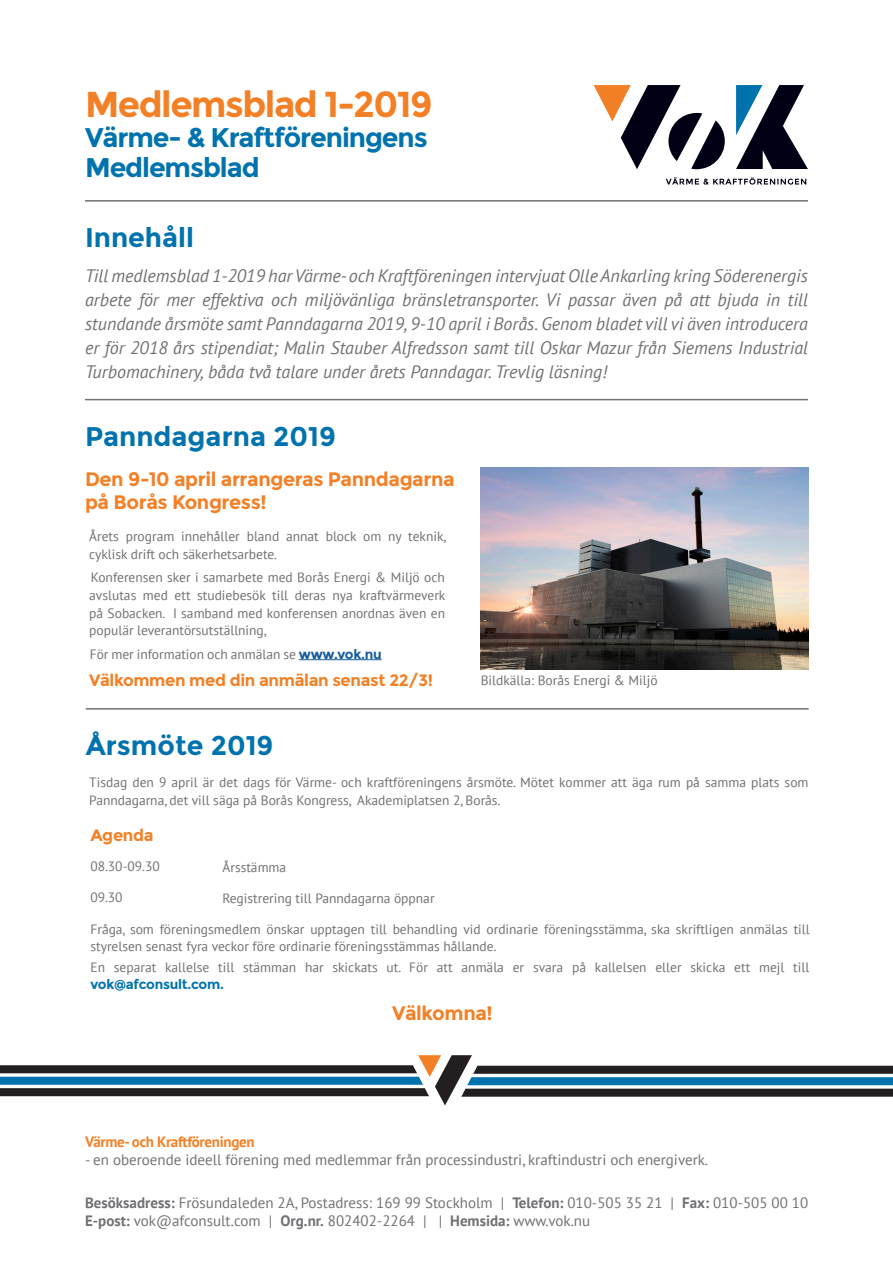
<style>
.page{position:relative;width:893px;height:1263px;background:#fff}
.page>*{position:absolute;margin:0;border:0;box-sizing:border-box;transform-origin:0 0}
.Rubriker{font:700 36px "Montserrat";letter-spacing:-.04em;color:#f48026}
.Rubriker-2{font:700 27px "Montserrat";letter-spacing:-.04em;color:#0073ae}
.Brödtext{font:700 27px "Montserrat";color:#0073ae}
.Underrubriker{font:700 19.5px/23.4px "Montserrat";letter-spacing:-.02em;color:#f48026}
.Brödtext-2{font:italic 18px/24px "PT Sans";color:#717074;text-align:justify}
.Brödtext-3{font:700 16.5px "Montserrat";letter-spacing:-.02em;color:#f48026}
.t1{font:15px/18px "PT Sans";color:#717074}
.t2{font:700 15px "PT Sans";letter-spacing:-.02em;color:#f48026}
.Brödtext-4{font:13.5px/17.7px "PT Sans";color:#717074}
.s1{font-family:"Montserrat";font-weight:700;color:#175d9e}
.s2{font-family:"Montserrat";font-weight:700;color:#0073ae}
.s3{font-weight:700}
</style>
<div class="page">
<svg style="left:0;top:1055px;width:893px;height:50px"></svg>
<svg style="left:736px;top:85px;width:72px;height:84px"></svg>
<svg style="left:594px;top:85px;width:131px;height:84px"></svg>
<svg style="left:666px;top:177px;width:140px;height:8px"></svg>
<hr style="left:85px;top:200px;width:723px;height:2px;background:#717074">
<hr style="left:85px;top:399px;width:723px;height:1px;background:#717074">
<hr style="left:86px;top:708px;width:723px;height:2px;background:#717074">
<hr style="left:299px;top:659px;width:83px;height:1px;background:#175d9e">
<img style="left:481px;top:467px;width:328px;height:202px">
<p class="Rubriker" style="left:85px;top:83px;width:349px">Medlemsblad 1-2019</p>
<p class="Rubriker-2" style="left:85px;top:121px;width:344px">Värme- &amp; Kraftföreningens</p>
<p class="Rubriker-2" style="left:85px;top:151px;width:176px">Medlemsblad</p>
<p class="Brödtext" style="left:85px;top:221px;width:110px">Innehåll</p>
<p class="Brödtext-2" style="left:85px;top:263px;width:724px">Till medlemsblad 1-2019 har Värme- och Kraftföreningen intervjuat Olle Ankarling kring Söderenergis arbete för mer effektiva och miljövänliga bränsletransporter. Vi passar även på att bjuda in till stundande årsmöte samt Panndagarna 2019, 9-10 april i Borås. Genom bladet vill vi även introducera er för 2018 års stipendiat; Malin Stauber Alfredsson samt till Oskar Mazur från Siemens Industrial Turbomachinery, båda två talare under årets Panndagar. Trevlig läsning!</p>
<p class="Brödtext" style="left:85px;top:421px;width:252px">Panndagarna 2019</p>
<p class="Underrubriker" style="left:85px;top:467px;width:371px">Den 9-10 april arrangeras Panndagarna på Borås Kongress!</p>
<p class="Brödtext-4" style="left:89px;top:527px;width:358px">Årets program innehåller bland annat block om ny teknik, cyklisk drift och säkerhetsarbete.</p>
<p class="Brödtext-4" style="left:89px;top:568px;width:358px;text-align:justify">Konferensen sker i samarbete med Borås Energi &amp; Miljö och avslutas med ett studiebesök till deras nya kraftvärmeverk på Sobacken. I samband med konferensen anordnas även en populär leverantörsutställning,</p>
<p class="Brödtext-4" style="left:90px;top:645px;width:293px">För mer information och anmälan se <span class="s1">www.vok.nu</span></p>
<p class="Brödtext-3" style="left:89px;top:670px;width:346px">Välkommen med din anmälan senast 22/3!</p>
<p class="Brödtext" style="left:86px;top:729px;width:189px">Årsmöte 2019</p>
<p class="Brödtext-4" style="left:481px;top:671px;width:178px">Bildkälla: Borås Energi &amp; Miljö</p>
<p class="Brödtext-4" style="left:89px;top:773px;width:721px">Tisdag den 9 april är det dags för Värme- och kraftföreningens årsmöte. Mötet kommer att äga rum på samma plats som<br>Panndagarna, det vill säga på Borås Kongress, Akademiplatsen 2, Borås.</p>
<p class="Brödtext-3" style="left:90px;top:825px;width:65px">Agenda</p>
<p class="Brödtext-4" style="left:90px;top:857px;width:71px">08.30-09.30</p>
<p class="Brödtext-4" style="left:90px;top:888px;width:34px">09.30</p>
<p class="Brödtext-4" style="left:223px;top:858px;width:65px">Årsstämma</p>
<p class="Brödtext-4" style="left:223px;top:889px;width:214px">Registrering till Panndagarna öppnar</p>
<p class="Brödtext-4" style="left:90px;top:920px;width:721px">Fråga, som föreningsmedlem önskar upptagen till behandling vid ordinarie föreningsstämma, ska skriftligen anmälas till styrelsen senast fyra veckor före ordinarie föreningsstämmas hållande.</p>
<p class="Brödtext-4" style="left:90px;top:958px;width:720px">En separat kallelse till stämman har skickats ut. För att anmäla er svara på kallelsen eller skicka ett mejl till <span class="s2">vok@afconsult.com.</span></p>
<p class="Underrubriker" style="left:392px;top:1002px;width:102px">Välkomna!</p>
<p class="t2" style="left:85px;top:1132px;width:171px">Värme- och Kraftföreningen</p>
<p class="t1" style="left:85px;top:1151px;width:625px">- en oberoende ideell förening med medlemmar från processindustri, kraftindustri och energiverk.</p>
<p class="t1" style="left:85px;top:1193px;width:725px"><span class="s3">Besöksadress:</span> Frösundaleden 2A, Postadress: 169 99 Stockholm | <span class="s3">Telefon:</span> 010-505 35 21 | <span class="s3">Fax:</span> 010-505 00 10<br><span class="s3">E-post:</span> vok@afconsult.com | <span class="s3">Org.nr.</span> 802402-2264 | | <span class="s3">Hemsida:</span> www.vok.nu</p>
</div>
